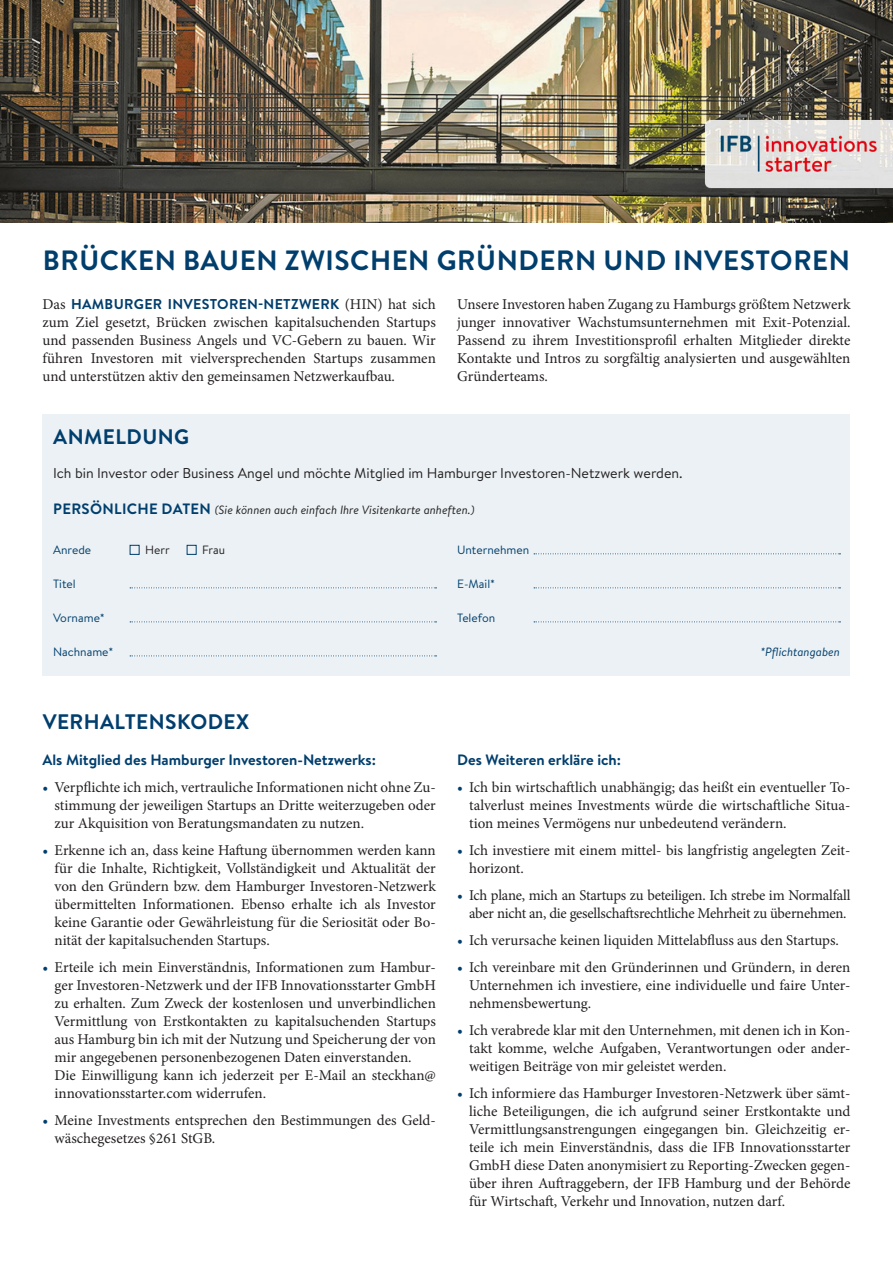
<style>
.page{position:relative;width:893px;height:1263px;background:#fff}
.page>*{position:absolute;margin:0;border:0;box-sizing:border-box;transform-origin:0 0}
.Headline{font:700 27.9px "Brandon Text";letter-spacing:.02em;color:#003e6d}
.Headline_2{font:700 21px "Brandon Text";letter-spacing:.02em;color:#003e6d}
.t1{font:15px/18px "Minion Pro";letter-spacing:-.005em;color:#231f20;text-align:justify}
.Zwischenüberschrift{font:700 15px "Brandon Text";color:#003e6d}
.t2{font:14.25px "Brandon Text";color:#231f20}
.t3{font:700 14.25px "Brandon Text";letter-spacing:.02em;color:#003e6d}
.t4{font:italic 12px "Brandon Text";color:#231f20}
.t5{font:12px "Brandon Text";color:#003e6d}
.t6{font:italic 12px "Brandon Text";color:#003e6d}
.t7{font:12px "Brandon Text";letter-spacing:-.005em;color:#231f20}
.s1{font-family:"Minion Pro";font-weight:400;font-size:15px;color:#231f20}
.s2{font-weight:700;font-style:normal;font-size:15px;color:#003e6d}
.s3{color:#003e6d}
</style>
<div class="page">
<img style="left:0;top:0;width:893px;height:223px">
<div style="left:43px;top:414px;width:807px;height:261px;background:#ebf1f4"></div>
<svg style="left:534px;top:553px;width:306px;height:1px"></svg>
<svg style="left:534px;top:587px;width:306px;height:1px"></svg>
<svg style="left:534px;top:621px;width:306px;height:1px"></svg>
<svg style="left:130px;top:587px;width:306px;height:1px"></svg>
<svg style="left:130px;top:621px;width:306px;height:1px"></svg>
<svg style="left:130px;top:655px;width:306px;height:1px"></svg>
<div style="left:130px;top:545px;width:10px;height:10px;border:1px solid #003e6d"></div>
<div style="left:187px;top:545px;width:10px;height:10px;border:1px solid #003e6d"></div>
<p class="Headline" style="left:43px;top:241px;width:809px">BRÜCKEN BAUEN ZWISCHEN GRÜNDERN UND INVESTOREN</p>
<p class="t3" style="left:43px;top:294px;width:395px"><span class="s1">Das</span> HAMBURGER INVESTOREN-NETZWERK <span class="s1">(HIN) hat sich</span></p>
<p class="t1" style="left:43px;top:313px;width:395px">zum Ziel gesetzt, Brücken zwischen kapitalsuchenden Startups und passenden Business Angels und VC-Gebern zu bauen. Wir führen Investoren mit vielversprechenden Startups zusammen und unterstützen aktiv den gemeinsamen Netzwerkaufbau.</p>
<p class="t1" style="left:457px;top:295px;width:395px">Unsere Investoren haben Zugang zu Hamburgs größtem Netzwerk junger innovativer Wachstumsunternehmen mit Exit-Potenzial.<br>Passend zu ihrem Investitionsprofil erhalten Mitglieder direkte Kontakte und Intros zu sorgfältig analysierten und ausgewählten Gründerteams.</p>
<p class="Headline_2" style="left:53px;top:422px;width:137px">ANMELDUNG</p>
<p class="t2" style="left:53px;top:463px;width:631px">Ich bin Investor oder Business Angel und möchte Mitglied im Hamburger Investoren-Netzwerk werden.</p>
<p class="t4" style="left:53px;top:501px;width:423px"><span class="s2">PERSÖNLICHE DATEN</span> (Sie können auch einfach Ihre Visitenkarte anheften.)</p>
<p class="t5" style="left:53px;top:541px;width:40px">Anrede</p>
<p class="t7" style="left:145px;top:541px;width:26px">Herr</p>
<p class="t7" style="left:202px;top:541px;width:24px">Frau</p>
<p class="t5" style="left:457px;top:541px;width:74px">Unternehmen</p>
<p class="t5" style="left:53px;top:575px;width:24px">Titel</p>
<p class="t5" style="left:457px;top:575px;width:40px">E-Mail*</p>
<p class="t5" style="left:53px;top:609px;width:53px">Vorname*</p>
<p class="t5" style="left:457px;top:609px;width:40px">Telefon</p>
<p class="t5" style="left:53px;top:643px;width:62px">Nachname*</p>
<p class="t6" style="left:761px;top:643px;width:81px">*Pflichtangaben</p>
<p class="Headline_2" style="left:43px;top:707px;width:208px">VERHALTENSKODEX</p>
<p class="Zwischenüberschrift" style="left:43px;top:749px;width:335px">Als Mitglied des Hamburger Investoren-Netzwerks:</p>
<p class="t1" style="left:55px;top:778px;width:383px;text-indent:-12px"><span class="s3">•</span> Verpflichte ich mich, vertrauliche Informationen nicht ohne Zu&shy;stimmung der jeweiligen Startups an Dritte weiterzugeben oder zur Akquisition von Beratungsmandaten zu nutzen.</p>
<p class="t1" style="left:55px;top:841px;width:383px;text-indent:-12px"><span class="s3">•</span> Erkenne ich an, dass keine Haftung übernommen werden kann für die Inhalte, Richtigkeit, Vollständigkeit und Aktualität der von den Gründern bzw. dem Hamburger Investoren-Netzwerk übermittelten Informationen. Ebenso erhalte ich als Investor keine Garantie oder Gewährleistung für die Seriosität oder Bo&shy;nität der kapitalsuchenden Startups.</p>
<p class="t1" style="left:55px;top:958px;width:383px;text-indent:-12px"><span class="s3">•</span> Erteile ich mein Einverständnis, Informationen zum Hambur&shy;ger Investoren-Netzwerk und der IFB Innovationsstarter GmbH zu erhalten. Zum Zweck der kostenlosen und unverbindlichen Vermittlung von Erstkontakten zu kapitalsuchenden Startups aus Hamburg bin ich mit der Nutzung und Speicherung der von mir angegebenen personenbezogenen Daten einverstanden.</p>
<p class="t1" style="left:55px;top:1066px;width:383px">Die Einwilligung kann ich jederzeit per E-Mail an steckhan@ innovationsstarter.com widerrufen.</p>
<p class="t1" style="left:55px;top:1111px;width:383px;text-indent:-12px"><span class="s3">•</span> Meine Investments entsprechen den Bestimmungen des Geld&shy;wäschegesetzes §261 StGB.</p>
<p class="Zwischenüberschrift" style="left:457px;top:749px;width:166px">Des Weiteren erkläre ich:</p>
<p class="t1" style="left:469px;top:778px;width:383px;text-indent:-12px"><span class="s3">•</span> Ich bin wirtschaftlich unabhängig; das heißt ein eventueller To&shy;talverlust meines Investments würde die wirtschaftliche Situa&shy;tion meines Vermögens nur unbedeutend verändern.</p>
<p class="t1" style="left:469px;top:841px;width:383px;text-indent:-12px"><span class="s3">•</span> Ich investiere mit einem mittel- bis langfristig angelegten Zeit&shy;horizont.</p>
<p class="t1" style="left:457px;top:886px;width:395px;text-align:center"><span class="s3">•</span> Ich plane, mich an Startups zu beteiligen. Ich strebe im Normalfall aber nicht an, die gesellschaftsrechtliche Mehrheit zu übernehmen.</p>
<p class="t1" style="left:457px;top:931px;width:383px"><span class="s3">•</span> Ich verursache keinen liquiden Mittelabfluss aus den Startups.</p>
<p class="t1" style="left:469px;top:958px;width:383px;text-indent:-12px"><span class="s3">•</span> Ich vereinbare mit den Gründerinnen und Gründern, in deren Unternehmen ich investiere, eine individuelle und faire Unter&shy;nehmensbewertung.</p>
<p class="t1" style="left:469px;top:1021px;width:383px;text-indent:-12px"><span class="s3">•</span> Ich verabrede klar mit den Unternehmen, mit denen ich in Kon&shy;takt komme, welche Aufgaben, Verantwortungen oder ander&shy;weitigen Beiträge von mir geleistet werden.</p>
<p class="t1" style="left:469px;top:1084px;width:383px;text-indent:-12px"><span class="s3">•</span> Ich informiere das Hamburger Investoren-Netzwerk über sämt&shy;liche Beteiligungen, die ich aufgrund seiner Erstkontakte und Vermittlungsanstrengungen eingegangen bin. Gleichzeitig er&shy;teile ich mein Einverständnis, dass die IFB Innovationsstarter GmbH diese Daten anonymisiert zu Reporting-Zwecken gegen&shy;über ihren Auftraggebern, der IFB Hamburg und der Behörde für Wirtschaft, Verkehr und Innovation, nutzen darf.</p>
</div>
